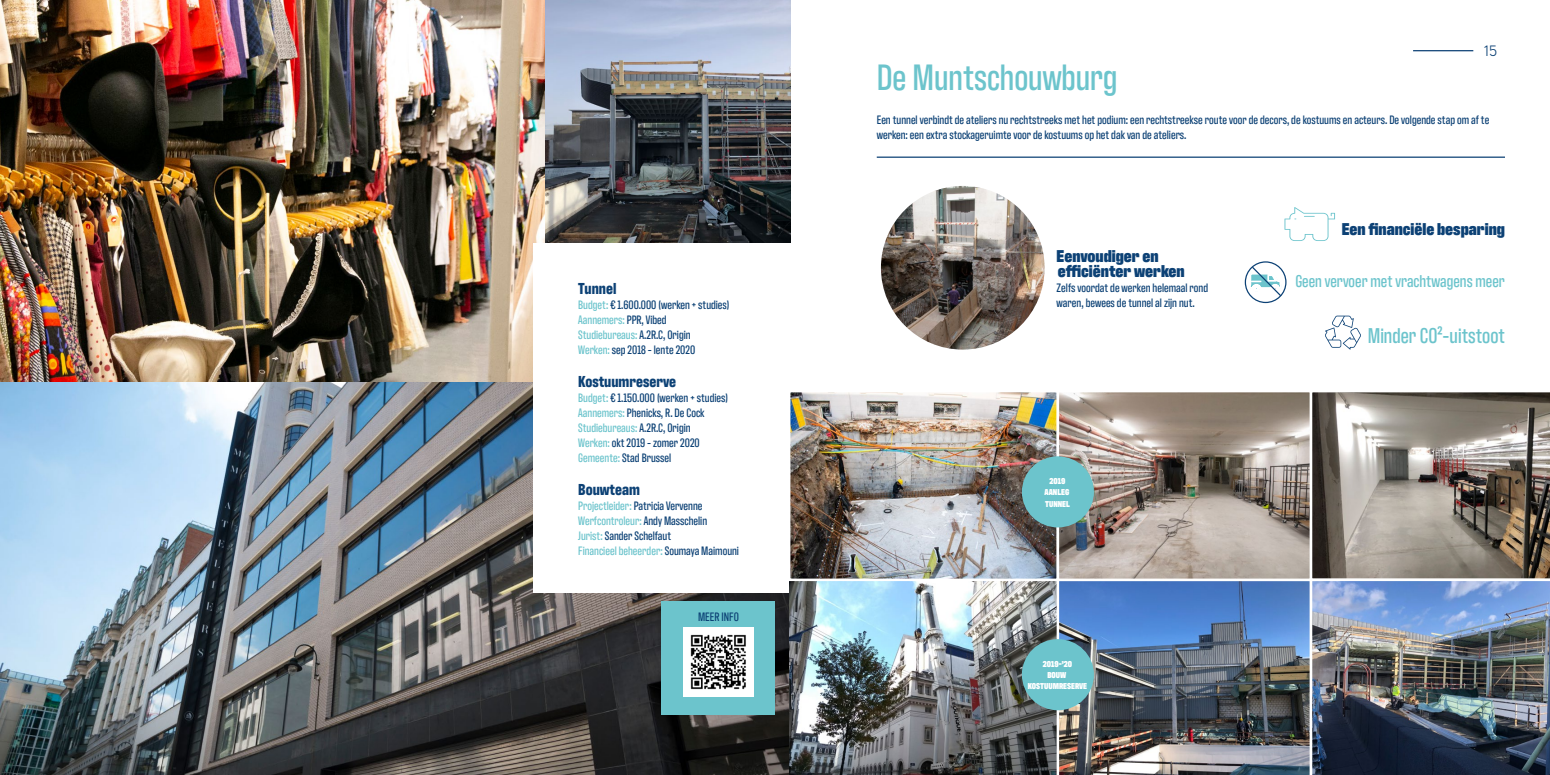
<style>
.page{position:relative;width:1550px;height:775px;background:#fff}
.page>*{position:absolute;margin:0;border:0;box-sizing:border-box;transform-origin:0 0}
.t1{font:500 37.5px "Antarctican Headline";color:#6cc4cc}
.t2{font:500 21.88px "Antarctican Headline";color:#6cc4cc}
.t3{font:900 17.5px/15px "Antarctican Headline";color:#0c4175}
.t4{font:500 17.5px "Antarctican Headline";color:#6cc4cc}
.t5{font:700 16.25px "Antarctican Headline";color:#0c4175}
.t6{font:15px "Aaux Next";color:#0c4175}
.t7{font:500 12.5px/15px "Antarctican Headline";color:#0c4175}
.t8{font:900 8.75px/11.2px "Antarctican Headline";color:#fff;text-align:center}
.s1{color:#6cc4cc}
</style>
<div class="page">
<hr style="left:1413px;top:50px;width:60px;height:1px;background:#0c4175">
<img style="left:544px;top:0;width:247px;height:243px">
<img style="left:0;top:0;width:544px;height:382px">
<img style="left:0;top:382px;width:789px;height:393px">
<div style="left:533px;top:244px;width:283px;height:349px;background:#fff"></div>
<hr style="left:877px;top:157px;width:628px;height:1px;background:#0c4175">
<img style="left:881px;top:186px;width:164px;height:164px;border-radius:82px">
<img style="left:789px;top:393px;width:520px;height:382px">
<div style="left:788px;top:390px;width:271px;height:191px;border:2px solid #fff"></div>
<img style="left:1057px;top:581px;width:253px;height:194px">
<div style="left:1057px;top:390px;width:255px;height:191px;border:2px solid #fff"></div>
<img style="left:1310px;top:390px;width:240px;height:385px">
<div style="left:1022px;top:456px;width:72px;height:71px;background:#6cc4cc;border-radius:50%"></div>
<div style="left:1022px;top:639px;width:72px;height:71px;background:#6cc4cc;border-radius:50%"></div>
<svg style="left:1284px;top:207px;width:51px;height:34px"></svg>
<svg style="left:1325px;top:316px;width:36px;height:34px"></svg>
<svg style="left:1244px;top:261px;width:43px;height:43px"></svg>
<div style="left:661px;top:601px;width:114px;height:114px;background:#6cc4cc"></div>
<img style="left:684px;top:628px;width:69px;height:69px">
<h3 class="t5" style="left:578px;top:277px;width:40px">Tunnel</h3>
<p class="t7" style="left:578px;top:296px;width:153px"><span class="s1">Budget:</span> € 1.600.000 (werken + studies)<br><span class="s1">Aannemers:</span> PPR, Vibed<br><span class="s1">Studiebureaus:</span> A.2R.C, Origin<br><span class="s1">Werken:</span> sep 2018 - lente 2020</p>
<h3 class="t5" style="left:578px;top:370px;width:100px">Kostuumreserve</h3>
<p class="t7" style="left:578px;top:389px;width:151px"><span class="s1">Budget:</span> € 1.150.000 (werken + studies)<br><span class="s1">Aannemers:</span> Phenicks, R. De Cock<br><span class="s1">Studiebureaus:</span> A.2R.C, Origin<br><span class="s1">Werken:</span> okt 2019 - zomer 2020<br><span class="s1">Gemeente:</span> Stad Brussel</p>
<h3 class="t5" style="left:578px;top:478px;width:63px">Bouwteam</h3>
<p class="t7" style="left:578px;top:497px;width:162px"><span class="s1">Projectleider:</span> Patricia Vervenne <span class="s1">Werfcontroleur:</span> Andy Masschelin<br><span class="s1">Jurist:</span> Sander Schelfaut<br><span class="s1">Financieel beheerder:</span> Soumaya Maimouni</p>
<p class="t7" style="left:698px;top:609px;width:42px">MEER INFO</p>
<p class="t6" style="left:1484px;top:41px;width:15px">15</p>
<h1 class="t1" style="left:877px;top:52px;width:242px">De Muntschouwburg</h1>
<p class="t7" style="left:877px;top:111px;width:614px">Een tunnel verbindt de ateliers nu rechtstreeks met het podium: een rechtstreekse route voor de decors, de kostuums en acteurs. De volgende stap om af te werken: een extra stockageruimte voor de kostuums op het dak van de ateliers.</p>
<h3 class="t3" style="left:1057px;top:247px;width:130px">Eenvoudiger en efficiënter werken</h3>
<p class="t7" style="left:1057px;top:279px;width:153px">Zelfs voordat de werken helemaal rond waren, bewees de tunnel al zijn nut.</p>
<p class="t8" style="left:1045px;top:475px;width:27px">2019<br>AANLEG<br>TUNNEL</p>
<p class="t8" style="left:1028px;top:658px;width:61px">2019-’20<br>BOUW<br>KOSTUUMRESERVE</p>
<h3 class="t3" style="left:1342px;top:220px;width:165px">Een financiële besparing</h3>
<h3 class="t4" style="left:1295px;top:269px;width:211px">Geen vervoer met vrachtwagens meer</h3>
<h2 class="t2" style="left:1368px;top:320px;width:139px">Minder CO²-uitstoot</h2>
</div>
